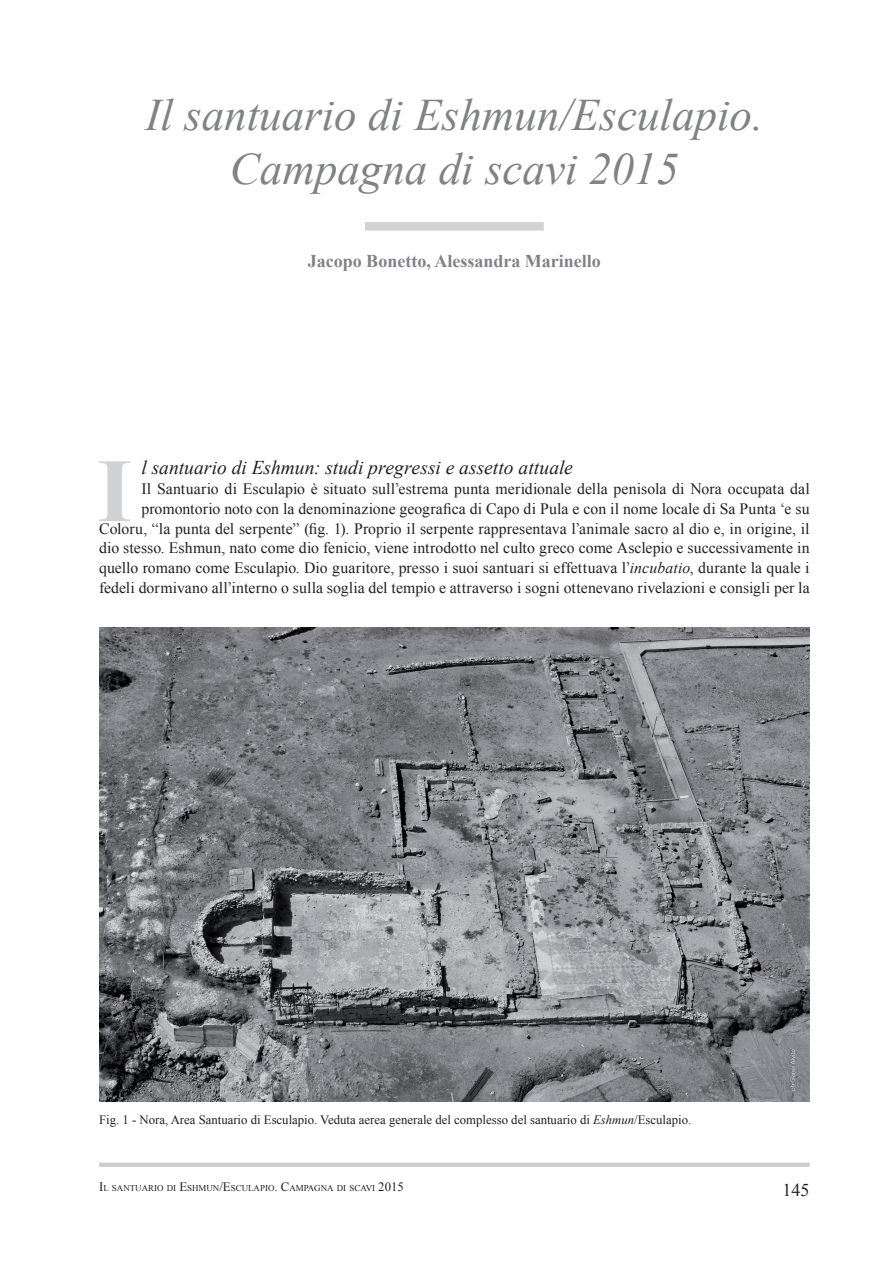
<style>
.page{position:relative;width:896px;height:1266px;background:#fff}
.page>*{position:absolute;margin:0;border:0;box-sizing:border-box;transform-origin:0 0}
.t1{font:700 90.15px "Times New Roman";color:#d1d2d4}
.t2{font:italic 45px/54px "Times New Roman";color:#808285;text-align:center}
.t3{font:italic 19.5px "Times New Roman";color:#231f20}
.t4{font:700 18px "Times New Roman";color:#808285}
.t5{font:18px "Times New Roman";color:#231f20}
.t6{font:15.75px/19.8px "Times New Roman";letter-spacing:.005em;color:#231f20;text-align:right}
.t7{font:12.75px "Times New Roman";color:#231f20}
.t8{font:8.85px "Times New Roman";color:#231f20}
.s1{font-style:italic}
.s2{font-size:12.75px}
</style>
<div class="page">
<svg style="left:99px;top:1162px;width:710px;height:4px;background:#d4d4d4"></svg>
<div style="left:365px;top:222px;width:178px;height:8px;background:#d1d2d4"></div>
<img style="left:99px;top:628px;width:710px;height:473px">
<h2 class="t2" style="left:145px;top:87px;width:619px">Il santuario di Eshmun/Esculapio.<br>Campagna di scavi 2015</h2>
<p class="t4" style="left:308px;top:249px;width:295px">Jacopo Bonetto, Alessandra Marinello</p>
<h1 class="t1" style="left:97px;top:428px;width:37px">I</h1>
<p class="t3" style="left:141px;top:454px;width:433px">l santuario di Eshmun: studi pregressi e assetto attuale</p>
<p class="t6" style="left:99px;top:478px;width:712px">Il Santuario di Esculapio è situato sull’estrema punta meridionale della penisola di Nora occupata dal promontorio noto con la denominazione geografica di Capo di Pula e con il nome locale di Sa Punta ‘e su Coloru, “la punta del serpente” (fig. 1). Proprio il serpente rappresentava l’animale sacro al dio e, in origine, il dio stesso. Eshmun, nato come dio fenicio, viene introdotto nel culto greco come Asclepio e successivamente in quello romano come Esculapio. Dio guaritore, presso i suoi santuari si effettuava l’<span class="s1">incubatio</span>, durante la quale i fedeli dormivano all’interno o sulla soglia del tempio e attraverso i sogni ottenevano rivelazioni e consigli per la</p>
<p class="t7" style="left:99px;top:1111px;width:593px">Fig. 1 - Nora, Area Santuario di Esculapio. Veduta aerea generale del complesso del santuario di <span class="s1">Eshmun</span>/Esculapio.</p>
<p class="t8" style="left:99px;top:1182px;width:306px"><span class="s2">I</span>L SANTUARIO DI <span class="s2">E</span>SHMUN<span class="s2">/E</span>SCULAPIO<span class="s2">. C</span>AMPAGNA DI SCAVI <span class="s2">2015</span></p>
<p class="t5" style="left:782px;top:1178px;width:28px">145</p>
</div>
